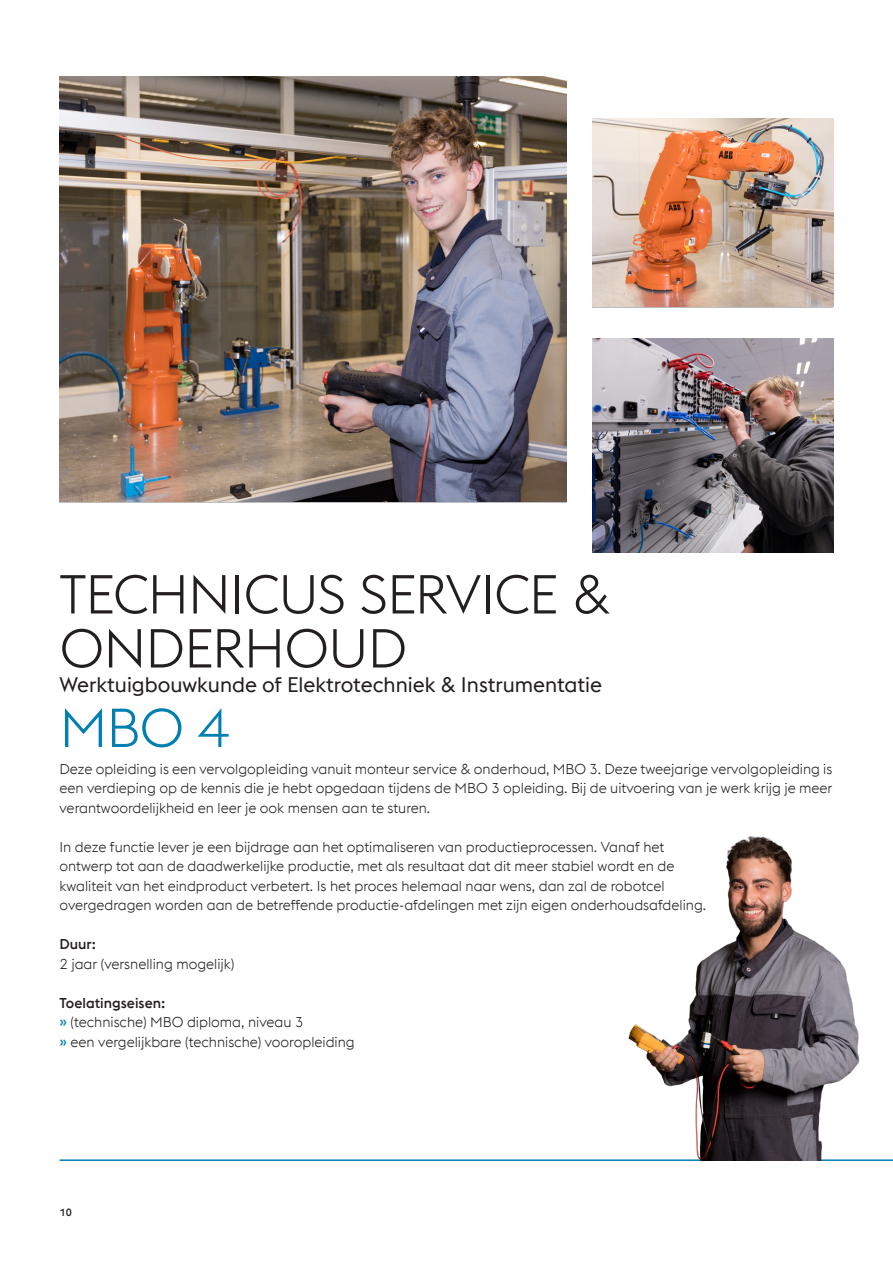
<style>
.page{position:relative;width:893px;height:1263px;background:#fff}
.page>*{position:absolute;margin:0;border:0;box-sizing:border-box;transform-origin:0 0}
.t1{font:300 54px "voestalpine";letter-spacing:-.02em;color:#231f20}
.t2{font:300 54px "voestalpine";color:#007fb1}
.Text_copy_justificat{font:21px "voestalpine";color:#231f20}
.Text_copy_justificat-2{font:300 14.25px/19.5px "voestalpine";color:#231f20;text-align:justify}
.Text_copy_justificat-3{font:500 14.25px "voestalpine";color:#231f20}
.t3{font:500 10.5px "voestalpine";color:#231f20}
.s1{font-weight:500}
.s2{font-weight:500;color:#007fb1}
</style>
<div class="page">
<hr style="left:60px;top:1159px;width:833px;height:2px;background:#007fb1">
<img style="left:60px;top:77px;width:507px;height:425px">
<img style="left:592px;top:338px;width:241px;height:215px">
<img style="left:592px;top:118px;width:241px;height:189px">
<img style="left:624px;top:836px;width:241px;height:325px">
<p class="t1" style="left:60px;top:563px;width:553px">TECHNICUS SERVICE &amp;</p>
<p class="t1" style="left:60px;top:617px;width:349px">ONDERHOUD</p>
<p class="Text_copy_justificat" style="left:60px;top:672px;width:544px">Werktuigbouwkunde of Elektrotechniek &amp; Instrumentatie</p>
<p class="t2" style="left:60px;top:697px;width:171px">MBO 4</p>
<p class="Text_copy_justificat-2" style="left:60px;top:759px;width:774px">Deze opleiding is een vervolgopleiding vanuit monteur service &amp; onderhoud, MBO 3. Deze tweejarige vervolgopleiding is een verdieping op de kennis die je hebt opgedaan tijdens de MBO 3 opleiding. Bij de uitvoering van je werk krijg je meer verantwoordelijkheid en leer je ook mensen aan te sturen.</p>
<p class="Text_copy_justificat-2" style="left:60px;top:837px;width:606px">In deze functie lever je een bijdrage aan het optimaliseren van productieprocessen. Vanaf het</p>
<p class="Text_copy_justificat-2" style="left:60px;top:856px;width:616px">ontwerp tot aan de daadwerkelijke productie, met als resultaat dat dit meer stabiel wordt en de</p>
<p class="Text_copy_justificat-2" style="left:60px;top:876px;width:607px">kwaliteit van het eindproduct verbetert. Is het proces helemaal naar wens, dan zal de robotcel</p>
<p class="Text_copy_justificat-2" style="left:60px;top:895px;width:648px">overgedragen worden aan de betreffende productie-afdelingen met zijn eigen onderhoudsafdeling.</p>
<p class="Text_copy_justificat-2" style="left:60px;top:934px;width:176px"><span class="s1">Duur:<br></span>2 jaar (versnelling mogelijk)</p>
<p class="Text_copy_justificat-3" style="left:60px;top:994px;width:107px">Toelatingseisen:</p>
<p class="Text_copy_justificat-2" style="left:60px;top:1012px;width:246px"><span class="s2">»</span> (technische) MBO diploma, niveau 3</p>
<p class="Text_copy_justificat-2" style="left:60px;top:1032px;width:297px"><span class="s2">»</span> een vergelijkbare (technische) vooropleiding</p>
<p class="t3" style="left:60px;top:1205px;width:14px">10</p>
</div>
